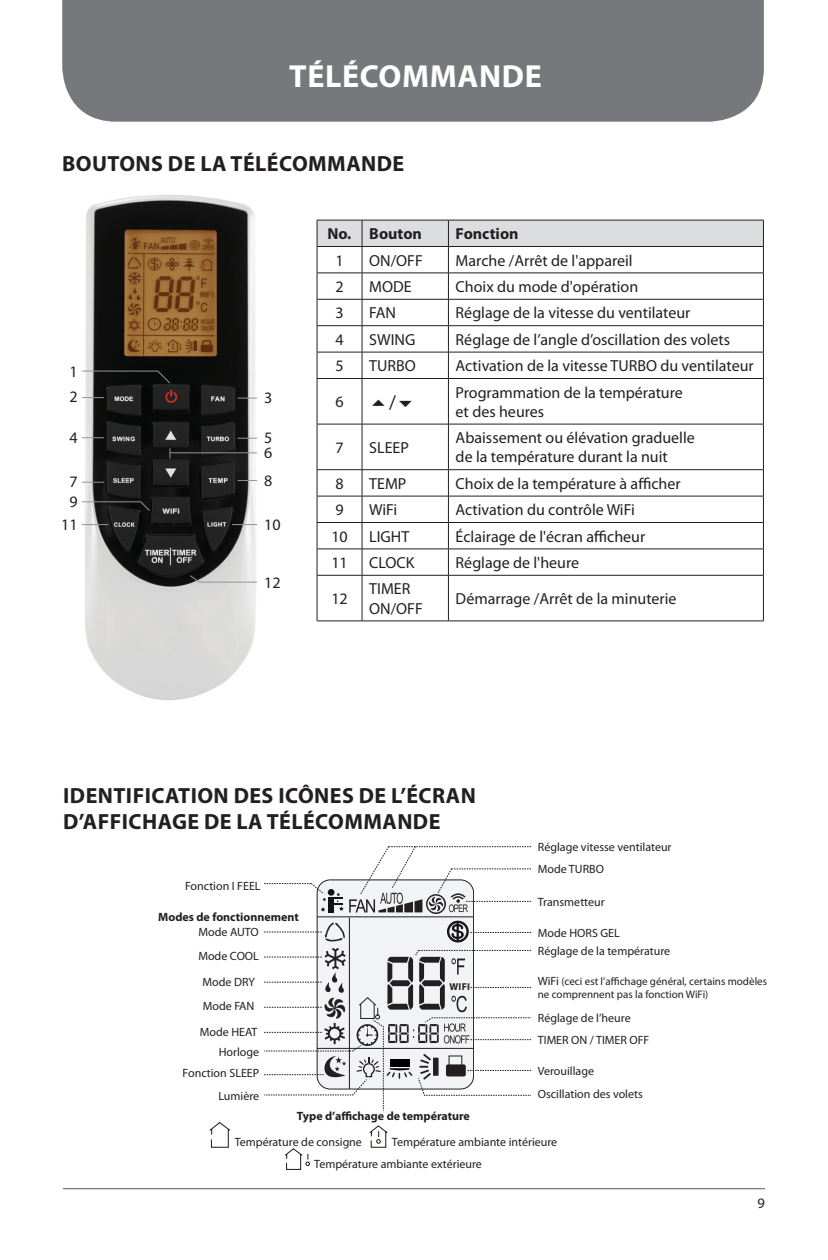
<style>
.page{position:relative;width:828px;height:1260px;background:#fff}
.page>*{position:absolute;margin:0;border:0;box-sizing:border-box;transform-origin:0 0}
.t1{font:700 32px "Myriad Pro";letter-spacing:.02em;color:#fff}
.t2{font:700 22px/26.4px "Myriad Pro";letter-spacing:.02em;color:#231f20}
.t3{font:20px "Myriad Pro";color:#231f20}
.t4{font:16px/19.2px "Myriad Pro";color:#231f20}
.t5{font:700 16px "Myriad Pro";color:#231f20}
.t6{font:14.4px "Myriad Pro";color:#231f20}
.t7{font:12px/24px "Myriad Pro";color:#231f20}
.t8{font:700 12px "Myriad Pro";color:#231f20}
.t9{font:11px/13.2px "Myriad Pro";color:#231f20}
.t10{font:700 10px "Myriad Pro";color:#231f20}
.s1{font-size:12px}
</style>
<div class="page">
<hr style="left:63px;top:1188px;width:702px;height:1px;background:#57585a">
<div style="left:62px;top:0;width:702px;height:122px;background:#76787b"></div>
<img style="left:81px;top:195px;width:176px;height:505px">
<svg style="left:317px;top:220px;width:447px;height:158px"></svg>
<hr style="left:317px;top:378px;width:45px;height:1px;background:#231f20">
<hr style="left:317px;top:379px;width:1px;height:45px;background:#231f20">
<hr style="left:362px;top:378px;width:86px;height:1px;background:#231f20">
<hr style="left:362px;top:379px;width:1px;height:45px;background:#231f20">
<hr style="left:448px;top:378px;width:316px;height:1px;background:#231f20">
<hr style="left:448px;top:379px;width:1px;height:45px;background:#231f20">
<hr style="left:763px;top:379px;width:1px;height:45px;background:#231f20">
<hr style="left:317px;top:424px;width:45px;height:1px;background:#231f20">
<hr style="left:317px;top:424px;width:1px;height:45px;background:#231f20">
<hr style="left:362px;top:424px;width:86px;height:1px;background:#231f20">
<hr style="left:362px;top:424px;width:1px;height:45px;background:#231f20">
<hr style="left:448px;top:424px;width:316px;height:1px;background:#231f20">
<hr style="left:448px;top:424px;width:1px;height:45px;background:#231f20">
<hr style="left:763px;top:424px;width:1px;height:45px;background:#231f20">
<hr style="left:317px;top:469px;width:45px;height:1px;background:#231f20">
<hr style="left:362px;top:469px;width:86px;height:1px;background:#231f20">
<hr style="left:448px;top:469px;width:316px;height:1px;background:#231f20">
<hr style="left:317px;top:496px;width:45px;height:1px;background:#231f20">
<hr style="left:362px;top:496px;width:86px;height:1px;background:#231f20">
<hr style="left:448px;top:496px;width:316px;height:1px;background:#231f20">
<hr style="left:317px;top:522px;width:45px;height:1px;background:#231f20">
<hr style="left:362px;top:522px;width:86px;height:1px;background:#231f20">
<hr style="left:448px;top:522px;width:316px;height:1px;background:#231f20">
<hr style="left:317px;top:549px;width:45px;height:1px;background:#231f20">
<svg style="left:317px;top:470px;width:1px;height:105px"></svg>
<hr style="left:362px;top:549px;width:86px;height:1px;background:#231f20">
<svg style="left:362px;top:470px;width:1px;height:105px"></svg>
<hr style="left:448px;top:549px;width:316px;height:1px;background:#231f20">
<svg style="left:448px;top:470px;width:1px;height:105px"></svg>
<svg style="left:763px;top:470px;width:1px;height:105px"></svg>
<hr style="left:317px;top:575px;width:45px;height:1px;background:#231f20">
<hr style="left:317px;top:576px;width:1px;height:45px;background:#231f20">
<hr style="left:362px;top:575px;width:86px;height:1px;background:#231f20">
<hr style="left:362px;top:576px;width:1px;height:45px;background:#231f20">
<hr style="left:448px;top:575px;width:316px;height:1px;background:#231f20">
<hr style="left:448px;top:576px;width:1px;height:45px;background:#231f20">
<hr style="left:763px;top:576px;width:1px;height:45px;background:#231f20">
<hr style="left:317px;top:621px;width:45px;height:1px;background:#231f20">
<hr style="left:362px;top:621px;width:86px;height:1px;background:#231f20">
<hr style="left:448px;top:621px;width:316px;height:1px;background:#231f20">
<svg style="left:81px;top:371px;width:89px;height:13px"></svg>
<svg style="left:81px;top:501px;width:69px;height:10px"></svg>
<svg style="left:82px;top:437px;width:22px;height:1px"></svg>
<svg style="left:238px;top:398px;width:19px;height:1px"></svg>
<svg style="left:82px;top:482px;width:22px;height:1px"></svg>
<svg style="left:238px;top:438px;width:19px;height:1px"></svg>
<svg style="left:82px;top:524px;width:26px;height:1px"></svg>
<svg style="left:238px;top:480px;width:19px;height:1px"></svg>
<hr style="left:170px;top:453px;width:87px;height:1px;background:#939598">
<svg style="left:232px;top:524px;width:25px;height:1px"></svg>
<svg style="left:189px;top:575px;width:68px;height:8px"></svg>
<svg style="left:82px;top:397px;width:22px;height:1px"></svg>
<svg style="left:264px;top:846px;width:268px;height:265px"></svg>
<svg style="left:209px;top:1122px;width:22px;height:26px"></svg>
<svg style="left:369px;top:1125px;width:19px;height:23px"></svg>
<svg style="left:285px;top:1148px;width:25px;height:22px"></svg>
<h1 class="t1" style="left:289px;top:58px;width:254px">TÉLÉCOMMANDE</h1>
<h2 class="t2" style="left:62px;top:151px;width:344px">BOUTONS DE LA TÉLÉCOMMANDE</h2>
<p class="t4" style="left:69px;top:359px;width:10px;line-height:25.6px">1<br>2</p>
<p class="t4" style="left:69px;top:428px;width:10px">4</p>
<p class="t4" style="left:69px;top:472px;width:10px">7</p>
<p class="t4" style="left:61px;top:491px;width:18px;line-height:22.8px;text-align:center">9<br>11</p>
<p class="t4" style="left:264px;top:388px;width:10px">3</p>
<p class="t4" style="left:264px;top:429px;width:10px">5</p>
<p class="t4" style="left:264px;top:444px;width:10px">6</p>
<p class="t4" style="left:264px;top:471px;width:10px">8</p>
<p class="t4" style="left:264px;top:515px;width:18px">10</p>
<p class="t4" style="left:264px;top:573px;width:18px">12</p>
<p class="t5" style="left:328px;top:225px;width:96px">No. Bouton</p>
<p class="t5" style="left:456px;top:225px;width:64px">Fonction</p>
<p class="t4" style="left:335px;top:251px;width:10px">1</p>
<p class="t4" style="left:369px;top:251px;width:55px">ON/OFF</p>
<p class="t4" style="left:456px;top:251px;width:179px">Marche /Arrêt de l'appareil</p>
<p class="t4" style="left:335px;top:277px;width:10px">2</p>
<p class="t4" style="left:369px;top:277px;width:44px">MODE</p>
<p class="t4" style="left:456px;top:277px;width:184px">Choix du mode d'opération</p>
<p class="t4" style="left:335px;top:304px;width:10px">3</p>
<p class="t4" style="left:369px;top:304px;width:28px">FAN</p>
<p class="t4" style="left:456px;top:304px;width:236px">Réglage de la vitesse du ventilateur</p>
<p class="t4" style="left:335px;top:330px;width:10px">4</p>
<p class="t4" style="left:369px;top:330px;width:48px">SWING</p>
<p class="t4" style="left:456px;top:330px;width:276px">Réglage de l’angle d’oscillation des volets</p>
<p class="t4" style="left:335px;top:357px;width:10px">5</p>
<p class="t4" style="left:369px;top:357px;width:48px">TURBO</p>
<p class="t4" style="left:456px;top:357px;width:300px">Activation de la vitesse TURBO du ventilateur</p>
<p class="t4" style="left:335px;top:393px;width:10px">6</p>
<p class="t3" style="left:389px;top:392px;width:8px">/</p>
<p class="t4" style="left:456px;top:383px;width:229px">Programmation de la température et des heures</p>
<p class="t4" style="left:335px;top:438px;width:10px">7</p>
<p class="t4" style="left:369px;top:438px;width:41px">SLEEP</p>
<p class="t4" style="left:456px;top:429px;width:241px">Abaissement ou élévation graduelle de la température durant la nuit</p>
<p class="t4" style="left:335px;top:474px;width:10px">8</p>
<p class="t4" style="left:369px;top:474px;width:39px">TEMP</p>
<p class="t4" style="left:456px;top:474px;width:227px">Choix de la température à afficher</p>
<p class="t4" style="left:335px;top:501px;width:10px">9</p>
<p class="t4" style="left:369px;top:501px;width:30px">WiFi</p>
<p class="t4" style="left:456px;top:501px;width:181px">Activation du contrôle WiFi</p>
<p class="t4" style="left:331px;top:527px;width:18px">10</p>
<p class="t4" style="left:369px;top:527px;width:42px">LIGHT</p>
<p class="t4" style="left:456px;top:527px;width:191px">Éclairage de l'écran afficheur</p>
<p class="t4" style="left:331px;top:553px;width:18px">11</p>
<p class="t4" style="left:369px;top:553px;width:47px">CLOCK</p>
<p class="t4" style="left:456px;top:553px;width:125px">Réglage de l'heure</p>
<p class="t4" style="left:331px;top:589px;width:18px">12</p>
<p class="t4" style="left:369px;top:580px;width:55px">TIMER<br>ON/OFF</p>
<p class="t4" style="left:456px;top:589px;width:223px">Démarrage /Arrêt de la minuterie</p>
<h2 class="t2" style="left:63px;top:782px;width:414px">IDENTIFICATION DES ICÔNES DE L’ÉCRAN<br>D’AFFICHAGE DE LA TÉLÉCOMMANDE</h2>
<p class="t7" style="left:185px;top:874px;width:77px">Fonction I FEEL</p>
<p class="t8" style="left:158px;top:911px;width:142px">Modes de fonctionnement</p>
<p class="t7" style="left:198px;top:920px;width:62px">Mode AUTO<br>Mode COOL</p>
<p class="t7" style="left:202px;top:970px;width:54px">Mode DRY<br>Mode FAN</p>
<p class="t7" style="left:200px;top:1020px;width:59px">Mode HEAT</p>
<p class="t7" style="left:219px;top:1040px;width:42px">Horloge</p>
<p class="t10" style="left:450px;top:981px;width:22px">WIFI</p>
<p class="t7" style="left:538px;top:837px;width:135px;line-height:21.6px">Réglage vitesse ventilateur<br>Mode TURBO</p>
<p class="t7" style="left:538px;top:890px;width:68px">Transmetteur</p>
<p class="t7" style="left:538px;top:921px;width:83px">Mode HORS GEL</p>
<p class="t9" style="left:538px;top:975px;width:231px"><span class="s1">WiFi</span> (ceci est l’affichage général, certains modèles ne comprennent pas la fonction WiFi)</p>
<p class="t7" style="left:538px;top:939px;width:134px">Réglage de la température</p>
<p class="t7" style="left:538px;top:1007px;width:113px;line-height:22.4px">Réglage de l’heure<br>TIMER ON / TIMER OFF</p>
<p class="t7" style="left:183px;top:1062px;width:78px">Fonction SLEEP</p>
<p class="t7" style="left:538px;top:1059px;width:58px">Verouillage</p>
<p class="t7" style="left:218px;top:1084px;width:42px">Lumière</p>
<p class="t7" style="left:538px;top:1082px;width:107px">Oscillation des volets</p>
<p class="t8" style="left:297px;top:1109px;width:175px">Type d’affichage de température</p>
<p class="t7" style="left:235px;top:1130px;width:129px">Température de consigne</p>
<p class="t7" style="left:314px;top:1131px;width:245px;line-height:22.2px;text-indent:78px">Température ambiante intérieure<br>Température ambiante extérieure</p>
<p class="t6" style="left:758px;top:1195px;width:9px">9</p>
</div>
